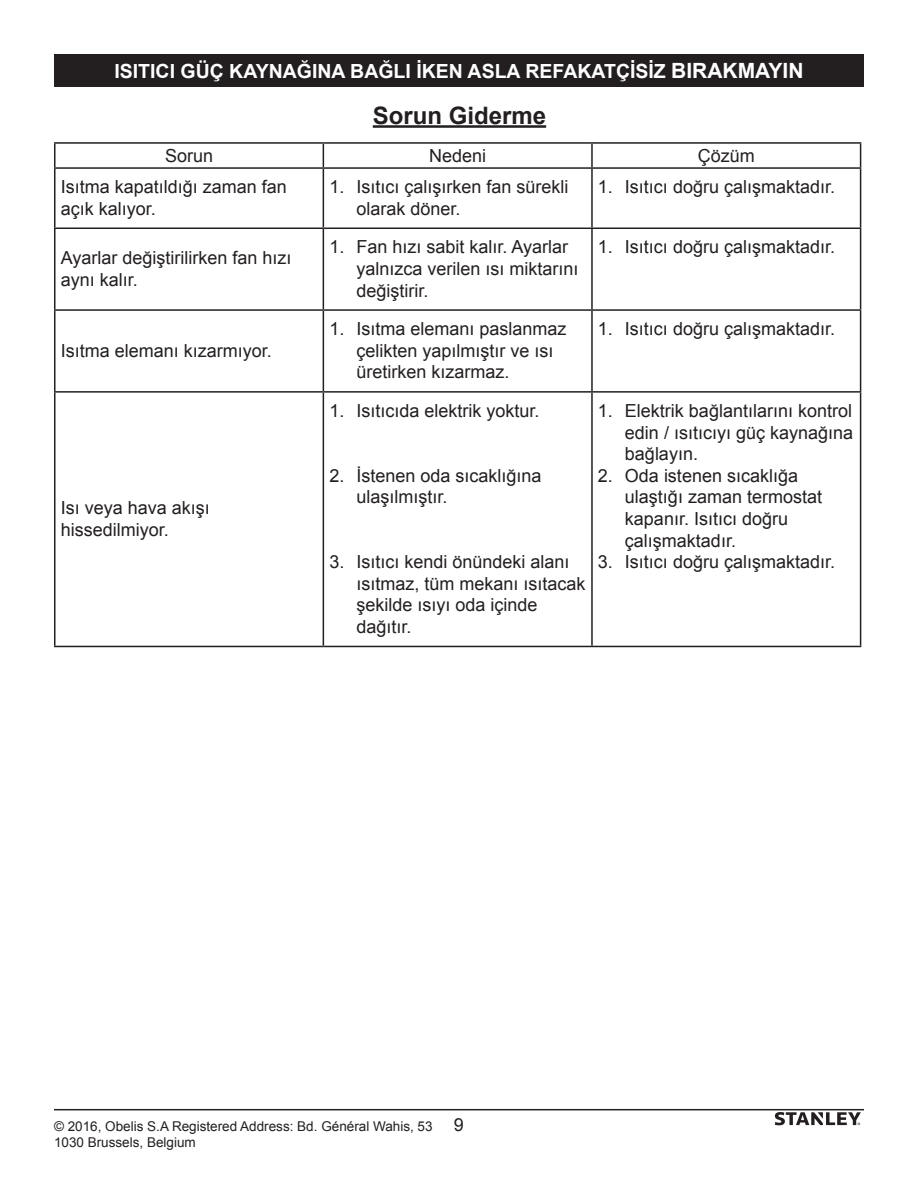
<style>
.page{position:relative;width:918px;height:1188px;background:#fff}
.page>*{position:absolute;margin:0;border:0;box-sizing:border-box;transform-origin:0 0}
.t1{font:700 24px "Arial";color:#231f20}
.t2{font:700 19.5px "Arial";color:#fff}
.Body_Header{font:18px/21.6px "Arial";color:#231f20}
.t3{font:13.5px/16.2px "Arial";color:#231f20}
.s1{font-size:21px}
</style>
<div class="page">
<hr style="left:54px;top:1109px;width:810px;height:1px;background:#231f20">
<svg style="left:775px;top:1112px;width:86px;height:13px"></svg>
<div style="left:54px;top:54px;width:810px;height:32px;background:#231f20"></div>
<hr style="left:373px;top:125px;width:173px;height:3px;background:#231f20">
<hr style="left:54px;top:142px;width:269px;height:2px;background:#231f20">
<hr style="left:54px;top:144px;width:2px;height:23px;background:#231f20">
<hr style="left:323px;top:142px;width:269px;height:2px;background:#231f20">
<svg style="left:323px;top:144px;width:1px;height:23px"></svg>
<hr style="left:592px;top:142px;width:269px;height:2px;background:#231f20">
<hr style="left:591px;top:144px;width:2px;height:23px;background:#231f20">
<svg style="left:860px;top:144px;width:1px;height:23px"></svg>
<hr style="left:54px;top:167px;width:269px;height:2px;background:#231f20">
<hr style="left:54px;top:169px;width:2px;height:59px;background:#231f20">
<hr style="left:323px;top:167px;width:269px;height:2px;background:#231f20">
<hr style="left:323px;top:169px;width:1px;height:59px;background:#231f20">
<hr style="left:592px;top:167px;width:269px;height:2px;background:#231f20">
<hr style="left:591px;top:169px;width:2px;height:59px;background:#231f20">
<hr style="left:860px;top:169px;width:1px;height:59px;background:#231f20">
<hr style="left:54px;top:228px;width:269px;height:1px;background:#231f20">
<hr style="left:54px;top:229px;width:2px;height:80px;background:#231f20">
<hr style="left:323px;top:228px;width:269px;height:1px;background:#231f20">
<hr style="left:323px;top:229px;width:1px;height:80px;background:#231f20">
<hr style="left:592px;top:228px;width:269px;height:1px;background:#231f20">
<hr style="left:591px;top:229px;width:2px;height:80px;background:#231f20">
<hr style="left:860px;top:229px;width:1px;height:80px;background:#231f20">
<hr style="left:54px;top:309px;width:269px;height:2px;background:#231f20">
<hr style="left:54px;top:311px;width:2px;height:80px;background:#231f20">
<hr style="left:323px;top:309px;width:269px;height:2px;background:#231f20">
<hr style="left:323px;top:311px;width:1px;height:80px;background:#231f20">
<hr style="left:592px;top:309px;width:269px;height:2px;background:#231f20">
<hr style="left:591px;top:311px;width:2px;height:80px;background:#231f20">
<hr style="left:860px;top:311px;width:1px;height:80px;background:#231f20">
<hr style="left:54px;top:391px;width:269px;height:2px;background:#231f20">
<hr style="left:54px;top:393px;width:2px;height:253px;background:#231f20">
<hr style="left:323px;top:391px;width:269px;height:2px;background:#231f20">
<hr style="left:323px;top:393px;width:1px;height:253px;background:#231f20">
<hr style="left:592px;top:391px;width:269px;height:2px;background:#231f20">
<hr style="left:591px;top:393px;width:2px;height:253px;background:#231f20">
<hr style="left:860px;top:393px;width:1px;height:253px;background:#231f20">
<hr style="left:54px;top:646px;width:269px;height:1px;background:#231f20">
<hr style="left:323px;top:646px;width:269px;height:1px;background:#231f20">
<hr style="left:592px;top:646px;width:269px;height:1px;background:#231f20">
<p class="t2" style="left:114px;top:58px;width:691px">ISITICI GÜÇ KAYNAĞINA BAĞLI İKEN ASLA REFAKATÇİSİZ <span class="s1">BIRAKMAYIN</span></p>
<p class="t1" style="left:373px;top:100px;width:175px">Sorun Giderme</p>
<p class="Body_Header" style="left:165px;top:145px;width:50px">Sorun</p>
<p class="Body_Header" style="left:429px;top:145px;width:59px">Nedeni</p>
<p class="Body_Header" style="left:698px;top:145px;width:59px">Çözüm</p>
<p class="Body_Header" style="left:61px;top:176px;width:228px">Isıtma kapatıldığı zaman fan açık kalıyor.</p>
<p class="Body_Header" style="left:356px;top:176px;width:214px;text-indent:-27px">1. Isıtıcı çalışırken fan sürekli olarak döner.</p>
<p class="Body_Header" style="left:598px;top:176px;width:239px">1. Isıtıcı doğru çalışmaktadır.</p>
<p class="Body_Header" style="left:61px;top:247px;width:232px">Ayarlar değiştirilirken fan hızı aynı kalır.</p>
<p class="Body_Header" style="left:356px;top:236px;width:224px;text-indent:-27px">1. Fan hızı sabit kalır. Ayarlar yalnızca verilen ısı miktarını değiştirir.</p>
<p class="Body_Header" style="left:598px;top:236px;width:239px">1. Isıtıcı doğru çalışmaktadır.</p>
<p class="Body_Header" style="left:61px;top:340px;width:213px">Isıtma elemanı kızarmıyor.</p>
<p class="Body_Header" style="left:61px;top:497px;width:151px">Isı veya hava akışı hissedilmiyor.</p>
<p class="Body_Header" style="left:356px;top:318px;width:212px;text-indent:-27px">1. Isıtma elemanı paslanmaz çelikten yapılmıştır ve ısı üretirken kızarmaz.</p>
<p class="Body_Header" style="left:598px;top:318px;width:239px">1. Isıtıcı doğru çalışmaktadır.</p>
<p class="Body_Header" style="left:329px;top:400px;width:212px">1. Isıtıcıda elektrik yoktur.</p>
<p class="Body_Header" style="left:356px;top:465px;width:187px;text-indent:-27px">2. İstenen oda sıcaklığına ulaşılmıştır.</p>
<p class="Body_Header" style="left:356px;top:551px;width:231px;text-indent:-27px">3. Isıtıcı kendi önündeki alanı ısıtmaz, tüm mekanı ısıtacak şekilde ısıyı oda içinde dağıtır.</p>
<p class="Body_Header" style="left:625px;top:400px;width:230px;text-align:justify;text-indent:-27px">1. Elektrik bağlantılarını kontrol edin / ısıtıcıyı güç kaynağına bağlayın.</p>
<p class="Body_Header" style="left:625px;top:465px;width:199px;text-indent:-27px">2. Oda istenen sıcaklığa ulaştığı zaman termostat kapanır. Isıtıcı doğru çalışmaktadır.</p>
<p class="Body_Header" style="left:598px;top:551px;width:239px">3. Isıtıcı doğru çalışmaktadır.</p>
<p class="t3" style="left:54px;top:1118px;width:380px">© 2016, Obelis S.A Registered Address: Bd. Général Wahis, 53<br>1030 Brussels, Belgium</p>
<p class="Body_Header" style="left:454px;top:1114px;width:12px">9</p>
</div>
